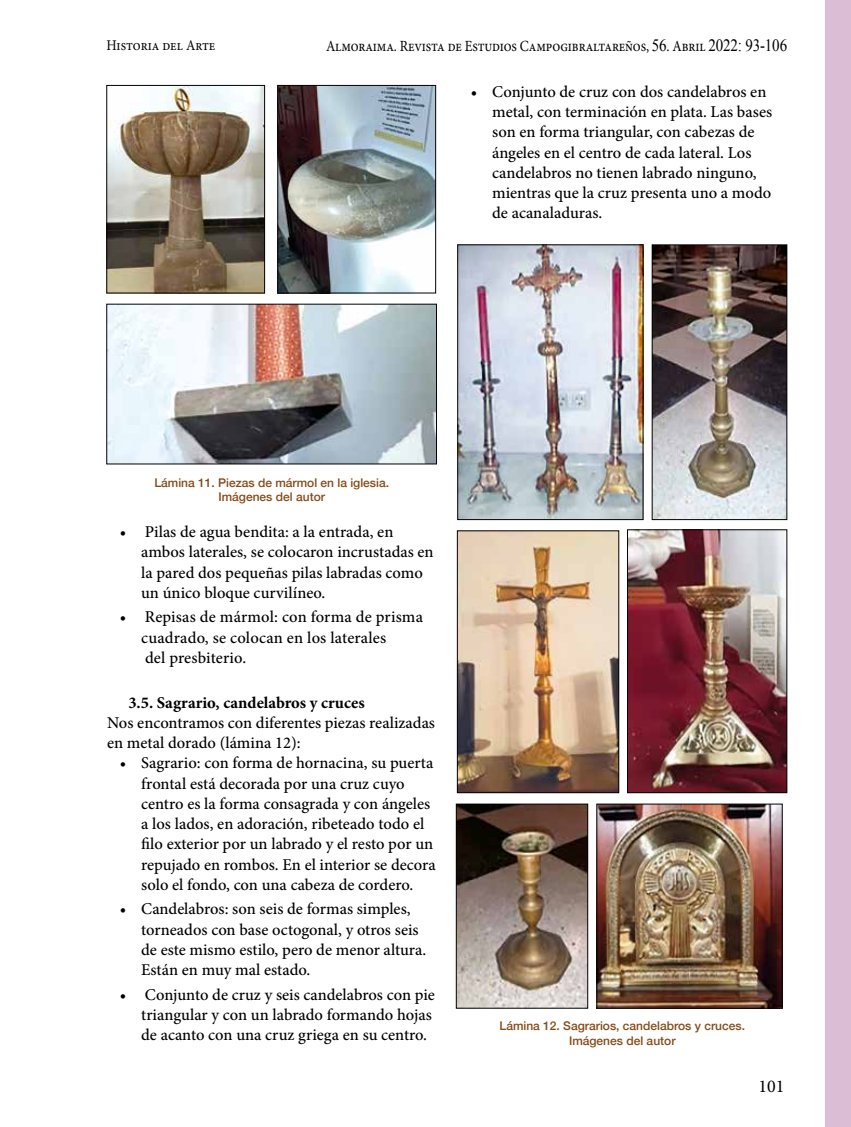
<style>
.page{position:relative;width:851px;height:1127px;background:#fff}
.page>*{position:absolute;margin:0;border:0;box-sizing:border-box;transform-origin:0 0}
.t1{font:18px "Minion Pro";color:#000}
.t2{font:500 16.5px/20.2px "Minion Pro";color:#000}
.t3{font:700 16.5px "Minion Pro";color:#000}
.t4{font:15.6px "Minion Pro";letter-spacing:-.01em;color:#000;scale:.87 1}
.t5{font:14.85px "Minion Pro";letter-spacing:-.005em;color:#000;scale:.91 1}
.t6{font:500 12px/14.4px "Helvetica Neue";color:#844b18;text-align:center}
.s1{font-family:"Times New Roman";font-size:17.25px}
</style>
<div class="page">
<div style="left:825px;top:0;width:25px;height:1127px;background:#dcbdd6"></div>
<img style="left:108px;top:87px;width:155px;height:204px">
<div style="left:106px;top:85px;width:159px;height:208px;border:1px solid #020203"></div>
<img style="left:279px;top:87px;width:155px;height:204px">
<div style="left:277px;top:85px;width:159px;height:208px;border:1px solid #020203"></div>
<img style="left:108px;top:306px;width:327px;height:156px">
<img style="left:459px;top:532px;width:158px;height:259px">
<div style="left:457px;top:530px;width:162px;height:263px;border:1px solid #020203"></div>
<img style="left:629px;top:531px;width:156px;height:260px">
<div style="left:627px;top:529px;width:160px;height:264px;border:1px solid #020203"></div>
<img style="left:598px;top:806px;width:182px;height:200px">
<div style="left:596px;top:804px;width:186px;height:204px;border:1px solid #020203"></div>
<img style="left:458px;top:806px;width:128px;height:200px">
<div style="left:456px;top:804px;width:132px;height:204px;border:1px solid #020203"></div>
<img style="left:459px;top:246px;width:182px;height:272px">
<div style="left:457px;top:244px;width:186px;height:276px;border:1px solid #020203"></div>
<img style="left:653px;top:246px;width:132px;height:272px">
<div style="left:651px;top:244px;width:136px;height:276px;border:1px solid #020203"></div>
<p class="t5" style="left:106px;top:36px;width:121px">Historia del Arte</p>
<p class="t4" style="left:326px;top:35px;width:531px">Almoraima. Revista de Estudios Campogibraltareños, <span class="s1">56</span>. Abril <span class="s1">2022: 93-106</span></p>
<p class="t2" style="left:492px;top:82px;width:281px;text-indent:-21px">• Conjunto de cruz con dos candelabros en metal, con terminación en plata. Las bases son en forma triangular, con cabezas de ángeles en el centro de cada lateral. Los candelabros no tienen labrado ninguno, mientras que la cruz presenta uno a modo de acanaladuras.</p>
<p class="t6" style="left:154px;top:474px;width:236px">Lámina 11. Piezas de mármol en la iglesia.<br>Imágenes del autor</p>
<p class="t2" style="left:141px;top:522px;width:294px;text-indent:-21px">• Pilas de agua bendita: a la entrada, en ambos laterales, se colocaron incrustadas en la pared dos pequeñas pilas labradas como un único bloque curvilíneo.</p>
<p class="t2" style="left:141px;top:607px;width:283px;text-indent:-21px">• Repisas de mármol: con forma de prisma cuadrado, se colocan en los laterales<br>del presbiterio.</p>
<p class="t3" style="left:128px;top:691px;width:238px">3.5. Sagrario, candelabros y cruces</p>
<p class="t2" style="left:107px;top:712px;width:329px">Nos encontramos con diferentes piezas realizadas en metal dorado (lámina 12):</p>
<p class="t2" style="left:141px;top:753px;width:296px;text-indent:-21px">• Sagrario: con forma de hornacina, su puerta frontal está decorada por una cruz cuyo centro es la forma consagrada y con ángeles a los lados, en adoración, ribeteado todo el filo exterior por un labrado y el resto por un repujado en rombos. En el interior se decora solo el fondo, con una cabeza de cordero.</p>
<p class="t2" style="left:141px;top:899px;width:286px;text-indent:-21px">• Candelabros: son seis de formas simples, torneados con base octogonal, y otros seis de este mismo estilo, pero de menor altura.<br>Están en muy mal estado.</p>
<p class="t2" style="left:141px;top:984px;width:295px;text-indent:-21px">• Conjunto de cruz y seis candelabros con pie triangular y con un labrado formando hojas de acanto con una cruz griega en su centro.</p>
<p class="t6" style="left:499px;top:1018px;width:247px">Lámina 12. Sagrarios, candelabros y cruces.<br>Imágenes del autor</p>
<p class="t1" style="left:758px;top:1074px;width:27px">101</p>
</div>
